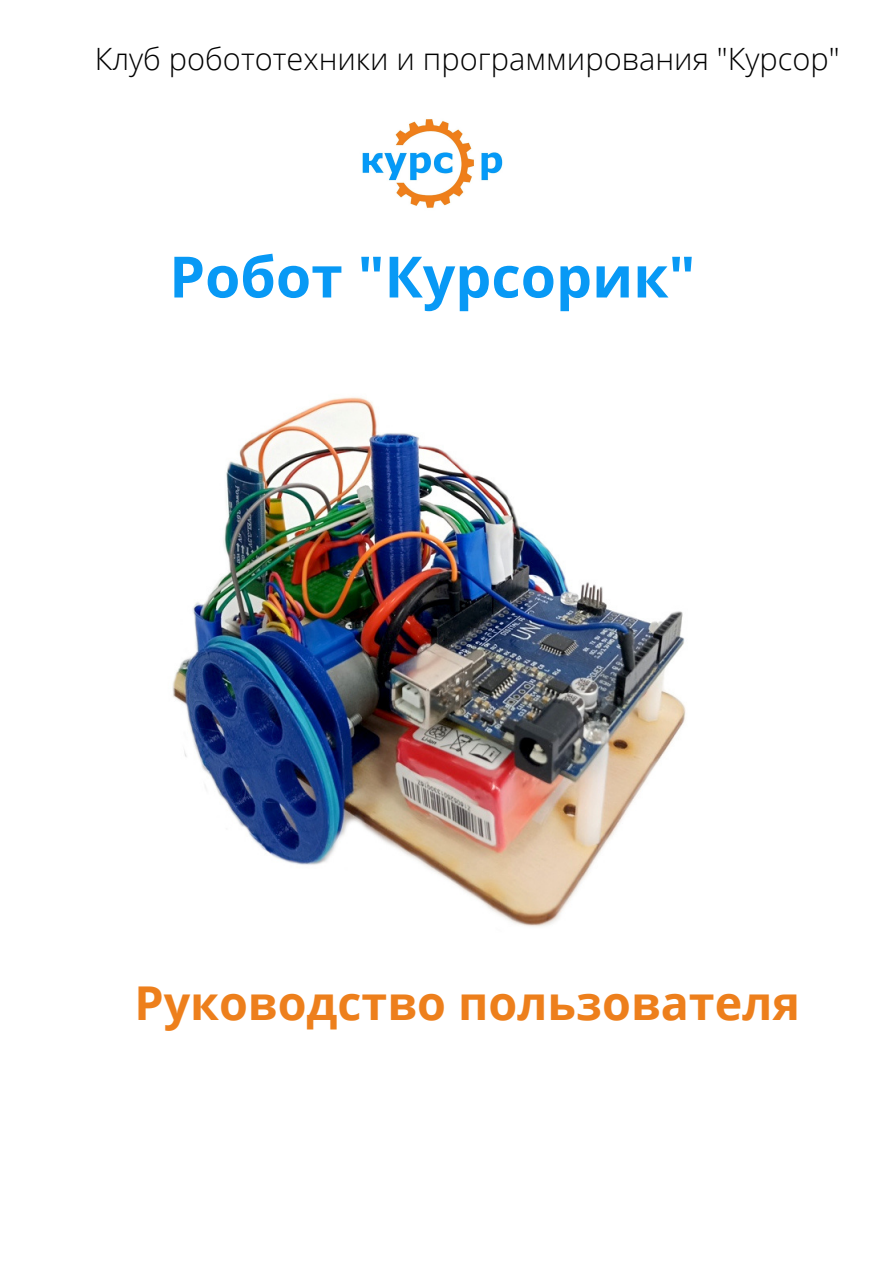
<style>
.page{position:relative;width:893px;height:1263px;background:#fff}
.page>*{position:absolute;margin:0;border:0;box-sizing:border-box;transform-origin:0 0}
.t1{font:700 57px "Open Sans";color:#0899f5}
.t2{font:700 46.65px "Open Sans";color:#ed7f1c}
.t3{font:300 30.75px "Open Sans";color:#000}
</style>
<div class="page">
<img style="left:362px;top:119px;width:141px;height:89px">
<img style="left:172px;top:397px;width:514px;height:530px">
<p class="t3" style="left:95px;top:37px;width:746px">Клуб робототехники и программирования "Курсор"</p>
<p class="t1" style="left:169px;top:237px;width:527px">Робот "Курсорик"</p>
<p class="t2" style="left:134px;top:970px;width:667px">Руководство пользователя</p>
</div>
